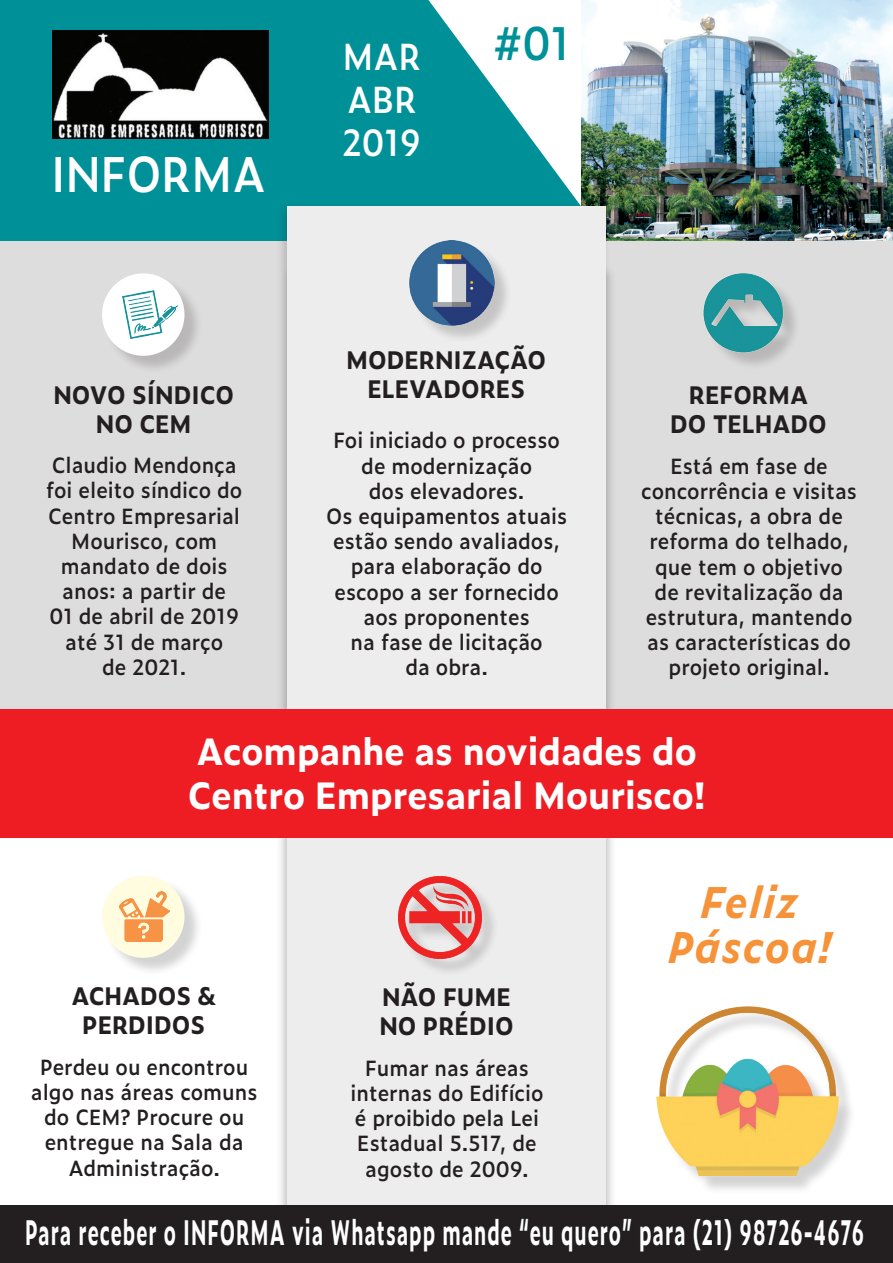
<style>
.page{position:relative;width:893px;height:1263px;background:#fff}
.page>*{position:absolute;margin:0;border:0;box-sizing:border-box;transform-origin:0 0}
.t1{font:600 48px "Zeitung Micro Pro";color:#fff;scale:.9 1}
.t2{font:600 45px "Zeitung Micro Pro";color:#009198;scale:.9 1}
.t3{font:italic 700 42px "Zeitung Micro Pro";letter-spacing:.03em;color:#f69238;scale:.95 1}
.t4{font:700 36px "Zeitung Micro Pro";color:#fff;scale:.95 1}
.t5{font:600 36px "Zeitung Micro Pro";color:#fff;scale:.9 1}
.t6{font:700 33.6px "Zeitung Micro Pro";letter-spacing:.05em;color:#fff;scale:.56 1}
.t7{font:700 24px "Zeitung Micro Pro";color:#231f20;scale:.95 1}
.t8{font:600 21px/25.2px "Zeitung Micro Pro";color:#231f20;text-align:center;scale:.95 1}
</style>
<div class="page">
<div style="left:0;top:0;width:893px;height:249px;background:#009198"></div>
<svg style="left:428px;top:0;width:153px;height:201px;fill:#fff"></svg>
<img style="left:581px;top:0;width:312px;height:241px">
<div style="left:0;top:241px;width:298px;height:509px;background:#dedddd"></div>
<div style="left:595px;top:241px;width:298px;height:534px;background:#dedddd"></div>
<div style="left:276px;top:201px;width:335px;height:1062px;background:#231f20;opacity:.2"></div>
<div style="left:287px;top:206px;width:319px;height:1057px;background:#ededed"></div>
<div style="left:0;top:710px;width:893px;height:128px;background:#ee1d23"></div>
<div style="left:0;top:1205px;width:893px;height:58px;background:#231f20"></div>
<img style="left:53px;top:30px;width:215px;height:108px">
<div style="left:412px;top:243px;width:101px;height:101px;background:#231f20;opacity:.2"></div>
<img style="left:409px;top:240px;width:85px;height:86px">
<div style="left:104px;top:276px;width:99px;height:98px;background:#231f20;opacity:.2"></div>
<div style="left:102px;top:273px;width:83px;height:83px;background:#fff;border-radius:50%"></div>
<img style="left:123px;top:291px;width:54px;height:47px">
<div style="left:706px;top:276px;width:95px;height:95px;background:#231f20;opacity:.2"></div>
<img style="left:703px;top:273px;width:87px;height:83px">
<img style="left:656px;top:1006px;width:195px;height:184px">
<div style="left:104px;top:878px;width:99px;height:98px;background:#231f20;opacity:.2"></div>
<div style="left:102px;top:875px;width:83px;height:83px;background:#fffce0;border-radius:50%"></div>
<img style="left:119px;top:891px;width:50px;height:50px">
<div style="left:401px;top:879px;width:99px;height:98px;background:#231f20;opacity:.2"></div>
<img style="left:399px;top:876px;width:82px;height:83px">
<p class="t1" style="left:51px;top:138px;width:241px">INFORMA</p>
<p class="t7" style="left:53px;top:377px;width:192px">NOVO SÍNDICO</p>
<p class="t7" style="left:96px;top:405px;width:102px">NO CEM</p>
<p class="t8" style="left:46px;top:452px;width:208px">Claudio Mendonça foi eleito síndico do<br>Centro Empresarial<br>Mourisco, com</p>
<p class="t8" style="left:61px;top:553px;width:177px">mandato de dois</p>
<p class="t8" style="left:62px;top:578px;width:174px">anos: a partir de</p>
<p class="t8" style="left:49px;top:603px;width:201px">01 de abril de 2019</p>
<p class="t8" style="left:65px;top:628px;width:168px">até 31 de março</p>
<p class="t8" style="left:102px;top:653px;width:90px">de 2021.</p>
<p class="t5" style="left:343px;top:29px;width:89px">MAR</p>
<p class="t5" style="left:347px;top:72px;width:79px">ABR</p>
<p class="t5" style="left:342px;top:115px;width:89px">2019</p>
<p class="t2" style="left:493px;top:9px;width:87px">#01</p>
<p class="t7" style="left:346px;top:341px;width:212px">MODERNIZAÇÃO</p>
<p class="t7" style="left:367px;top:370px;width:167px">ELEVADORES</p>
<p class="t8" style="left:326px;top:427px;width:255px">Foi iniciado o processo de modernização<br>dos elevadores.<br>Os equipamentos atuais estão sendo avaliados, para elaboração do escopo a ser fornecido aos proponentes<br>na fase de licitação<br>da obra.</p>
<p class="t7" style="left:689px;top:377px;width:127px">REFORMA</p>
<p class="t7" style="left:670px;top:405px;width:166px">DO TELHADO</p>
<p class="t8" style="left:641px;top:452px;width:228px">Está em fase de concorrência e visitas técnicas, a obra de reforma do telhado, que tem o objetivo de revitalização da estrutura, mantendo as características do projeto original.</p>
<p class="t4" style="left:197px;top:724px;width:528px">Acompanhe as novidades do</p>
<p class="t4" style="left:188px;top:767px;width:546px">Centro Empresarial Mourisco!</p>
<p class="t7" style="left:71px;top:977px;width:154px">ACHADOS &amp;</p>
<p class="t7" style="left:82px;top:1006px;width:131px">PERDIDOS</p>
<p class="t8" style="left:31px;top:1053px;width:240px">Perdeu ou encontrou algo nas áreas comuns do CEM? Procure ou entregue na Sala da<br>Administração.</p>
<p class="t7" style="left:382px;top:978px;width:137px">NÃO FUME</p>
<p class="t7" style="left:379px;top:1007px;width:143px">NO PRÉDIO</p>
<p class="t8" style="left:351px;top:1054px;width:205px">Fumar nas áreas internas do Edifício é proibido pela Lei<br>Estadual 5.517, de agosto de 2009.</p>
<p class="t3" style="left:700px;top:869px;width:105px">Feliz</p>
<p class="t3" style="left:668px;top:914px;width:173px">Páscoa!</p>
<p class="t6" style="left:25px;top:1206px;width:1499px">Para receber o INFORMA via Whatsapp mande “eu quero” para (21) 98726-4676</p>
</div>
